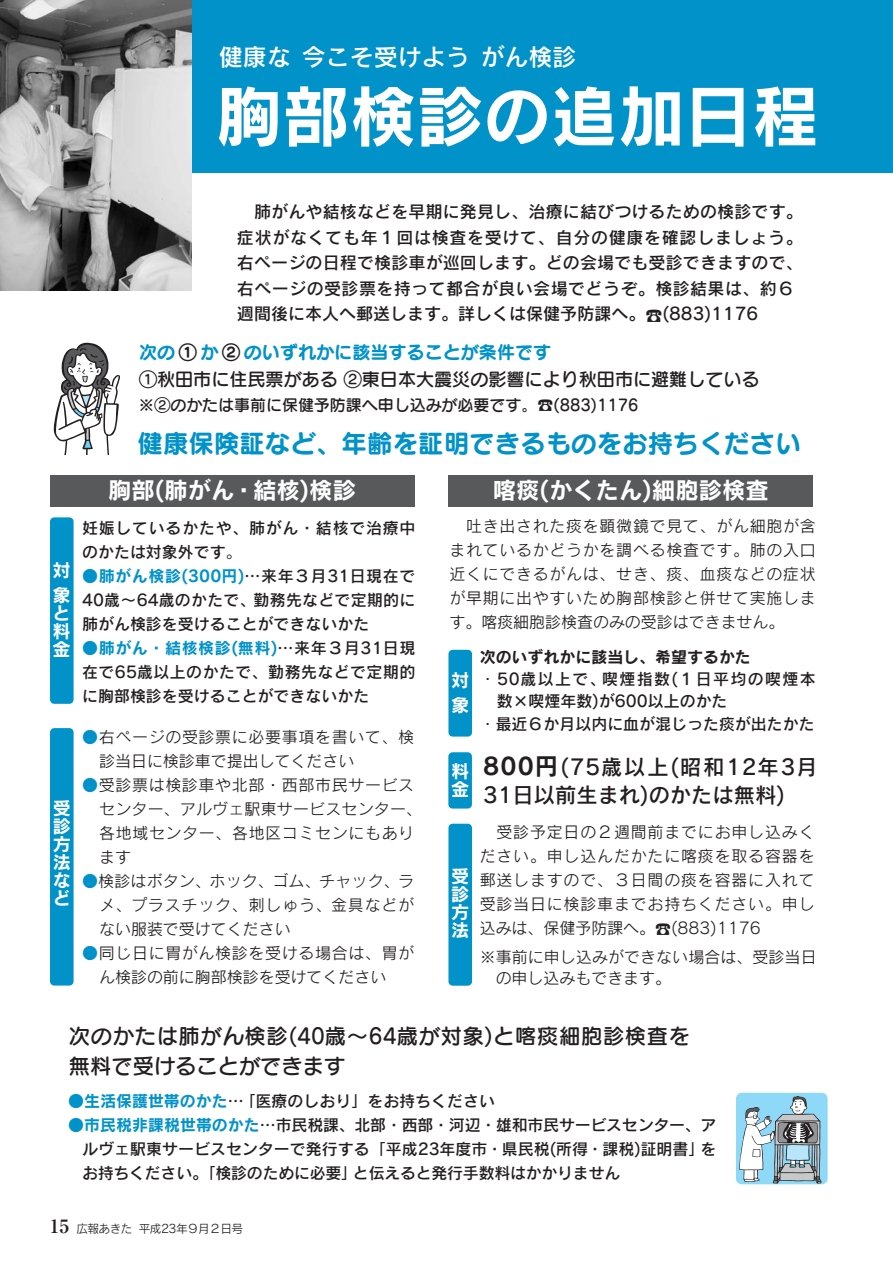
<style>
.page{position:relative;width:893px;height:1263px;background:#fff}
.page>*{position:absolute;margin:0;border:0;box-sizing:border-box;transform-origin:0 0}
.t1{font:66.9px "Rodin CID B";color:#fff}
.t2{font:25.5px "Seurat CID B";color:#0092c9}
.t3{font:24px "Rodin CID DB";color:#fff}
.t4{font:23.4px "Rodin CID B";color:#fff}
.t5{font:21.3px/30px "Seurat CID DB";letter-spacing:.03em;color:#231f20}
.t6{font:21.3px/28.5px "Rodin CID DB";color:#231f20}
.t7{font:700 19.2px "Ryumin";color:#231f20}
.t8{font:18px "Seurat CID DB";color:#231f20}
.t9{font:18px/18px "Rodin CID B";color:#fff;text-align:justify}
.t10{font:18px "Seurat CID B";color:#0092c9}
.t11{font:16.95px/25.5px "Rodin CID DB";letter-spacing:.01em;color:#231f20}
.t12{font:15.9px/24px "Rodin CID M";letter-spacing:.04em;color:#231f20;text-align:justify}
.t13{font:15.9px/24px "Rodin CID DB";color:#231f20}
.t14{font:15.9px "Rodin CID B";letter-spacing:.04em;color:#0092c9}
.t15{font:15.9px/24px "Rodin CID M";color:#231f20}
.t16{font:15.9px "Seurat CID DB";color:#231f20}
.t17{font:15.9px/21px "Rodin CID M";letter-spacing:.005em;color:#231f20}
.t18{font:15.9px/24px "Rodin CID DB";letter-spacing:.045em;color:#231f20}
.t19{font:15.9px "Rodin CID B";color:#231f20}
.t20{font:15.9px "Rodin CID DB";letter-spacing:.085em;color:#231f20}
.t21{font:11.7px "Rodin CID M";letter-spacing:-.05em;color:#231f20}
.s1{font-family:"Osaka CID"}
.s2{color:#231f20}
.s3{font-family:"Rodin CID M"}
.s4{font-family:"Rodin CID DB";color:#231f20}
.s5{font-family:"Rodin CID B";color:#0092c9}
.s6{font-family:"Rodin CID B";font-size:23.4px}
</style>
<div class="page">
<div style="left:0;top:0;width:892px;height:173px;background:#0092c9"></div>
<div style="left:50px;top:517px;width:24px;height:187px;background:#0092c9;border-radius:4px"></div>
<div style="left:50px;top:476px;width:364px;height:31px;background:#58595b"></div>
<div style="left:448px;top:476px;width:365px;height:31px;background:#58595b"></div>
<div style="left:448px;top:650px;width:24px;height:87px;background:#0092c9;border-radius:4px"></div>
<div style="left:448px;top:824px;width:24px;height:162px;background:#0092c9;border-radius:4px"></div>
<svg style="left:54px;top:343px;width:66px;height:112px"></svg>
<img style="left:0;top:0;width:192px;height:291px">
<div style="left:736px;top:1093px;width:91px;height:91px;background:#8ed8f8;border-radius:6px"></div>
<svg style="left:739px;top:1096px;width:82px;height:88px"></svg>
<div style="left:448px;top:752px;width:24px;height:57px;background:#0092c9;border-radius:4px"></div>
<div style="left:50px;top:728px;width:24px;height:258px;background:#0092c9;border-radius:4px"></div>
<h3 class="t3" style="left:219px;top:48px;width:359px">健康な今こそ受けようがん検診</h3>
<h1 class="t1" style="left:215px;top:91px;width:604px">胸部検診の追加日程</h1>
<p class="t11" style="left:237px;top:202px;width:567px;text-indent:17px">肺がんや結核などを早期に発見し、治療に結びつけるための検診です。症状がなくても年１回は検査を受けて、自分の健康を確認しましょう。右ページの日程で検診車が巡回します。どの会場でも受診できますので、右ぺージの受診票を持って都合が良い会場でどうぞ。検診結果は、約６週間後に本人へ郵送します。詳しくは保健予防課へ。<span class="s1">☎</span> 883(1176</p>
<p class="t11" style="left:662px;top:304px;width:8px">)</p>
<p class="t10" style="left:139px;top:345px;width:414px">次の <span class="s2">①</span> か <span class="s2">②</span> のいずれかに該当することが条件です</p>
<p class="t8" style="left:139px;top:372px;width:622px">①秋田市に住民票がある ②東日本大震災の影響により秋田市に避難している</p>
<p class="t16" style="left:138px;top:399px;width:501px">※②のかたは事前に保健予防課へ申し込みが必要です。<span class="s1">☎</span>)883(1176</p>
<h2 class="t2" style="left:137px;top:433px;width:664px">健康保険証など、年齢を証明できるものをお持ちください</h2>
<p class="t9" style="left:52px;top:561px;width:20px;line-height:24.3px">対象</p>
<p class="t9" style="left:52px;top:606px;width:20px">と料金</p>
<p class="t9" style="left:53px;top:799px;width:20px">診方法など</p>
<p class="t9" style="left:53px;top:802px;width:20px">受診方法など</p>
<h3 class="t4" style="left:108px;top:482px;width:249px">胸部(肺がん・結核)検診</h3>
<p class="t18" style="left:82px;top:518px;width:335px">妊娠しているかたや、肺がん・結核で治療中のかたは対象外です<span class="s3">。</span></p>
<p class="t14" style="left:82px;top:570px;width:335px">●肺がん検診(300円)<span class="s4">…来年３月31日現在で</span></p>
<p class="t13" style="left:82px;top:590px;width:335px">40歳～64歳のかたで、勤務先などで定期的に肺がん検診を受けることができないかた</p>
<p class="t14" style="left:82px;top:642px;width:335px">●肺がん・結核検診(無料)<span class="s4">…来年３月31日現</span></p>
<p class="t13" style="left:82px;top:662px;width:335px">在で65歳以上のかたで、勤務先などで定期的に胸部検診を受けることができないかた</p>
<p class="t12" style="left:99px;top:727px;width:316px;text-indent:-17px"><span class="s5">●</span>右ページの受診票に必要事項を書いて、検診当日に検診車で提出してください</p>
<p class="t12" style="left:99px;top:775px;width:324px;text-align:left;text-indent:-17px"><span class="s5">●</span>受診票は検診車や北部・西部市民サービスセンター、アルヴェ駅東サービスセンター、各地域センター、各地区コミセンにもあります</p>
<p class="t12" style="left:99px;top:871px;width:316px;text-indent:-17px"><span class="s5">●</span>検診はボタン、ホック、ゴム、チャック、ラメ、プラスチック、刺しゅう、金具などがない服装で受けてください</p>
<p class="t15" style="left:99px;top:943px;width:316px;text-indent:-17px"><span class="s5">●</span>同じ日に胃がん検診を受ける場合は、胃がん検診の前に胸部検診を受けてください</p>
<h3 class="t4" style="left:493px;top:482px;width:277px">喀痰(かくたん)細胞診検査</h3>
<p class="t12" style="left:449px;top:517px;width:368px;text-indent:17px">吐き出された痰を顕微鏡で見て、がん細胞が含まれているかどうかを調べる検査です。肺の入口近くにできるがんは、せき、痰、血痰などの症状が早期に出やすいため胸部検診と併せて実施します。喀痰細胞診検査のみの受診はできません。</p>
<p class="t9" style="left:451px;top:671px;width:20px;line-height:24.3px">対象</p>
<p class="t9" style="left:451px;top:765px;width:20px">料金</p>
<p class="t9" style="left:451px;top:869px;width:20px">受診方法</p>
<p class="t19" style="left:479px;top:651px;width:273px">次のいずれかに該当し、希望するかた</p>
<p class="t20" style="left:602px;top:673px;width:215px">喫煙指数１( 日平均の喫煙本</p>
<p class="t13" style="left:479px;top:669px;width:127px"><span class="s3">・</span>50歳以上で、</p>
<p class="t13" style="left:496px;top:691px;width:232px">数×喫煙年数が) 600以上のかた</p>
<p class="t13" style="left:479px;top:714px;width:336px"><span class="s3">・</span>最近６か月以内に血が混じった痰が出たかた</p>
<h3 class="t6" style="left:483px;top:755px;width:336px"><span class="s6">800円</span>(75歳以上(昭和12年3月<br>31日以前生まれ)のかたは無料(</h3>
<p class="t12" style="left:479px;top:822px;width:336px;text-indent:17px">受診予定日の２週間前までにお申し込みください。申し込んだかたに喀痰を取る容器を郵送しますので、３日間の痰を容器に入れて受診当日に検診車までお持ちください。申し込みは、保健予防課へ。<span class="s1">☎</span> 883(1176</p>
<p class="t12" style="left:671px;top:918px;width:8px">)</p>
<p class="t17" style="left:495px;top:948px;width:322px;text-indent:-16px">※事前に申し込みができない場合は、受診当日の申し込みもできます。</p>
<h3 class="t5" style="left:69px;top:1024px;width:622px">次のかたは肺がん検診(40歳～64歳が対象)と喀痰細胞診検査を無料で受けることができます</h3>
<p class="t13" style="left:68px;top:1091px;width:428px"><span class="s5">●生活保護世帯のかた</span>…「医療のしおり」をお持ちください</p>
<p class="t13" style="left:68px;top:1115px;width:649px;text-align:right"><span class="s5">●市民税非課税世帯のかた</span>…市民税課、北部・西部・河辺・雄和市民サービスセンター、アを</p>
<p class="t13" style="left:353px;top:1139px;width:353px;text-indent:-271px">ルヴェ駅東サービスセンターで発行する「平成23年度市・県民税(所得・課税)証明書」と伝えると発行手数料はかかりません</p>
<p class="t13" style="left:82px;top:1163px;width:276px">お持ちください。「検診のために必要」</p>
<p class="t7" style="left:50px;top:1219px;width:21px">15</p>
<p class="t21" style="left:76px;top:1224px;width:58px">広報あきた</p>
<p class="t21" style="left:139px;top:1224px;width:106px">平成23年９月２日号</p>
</div>
